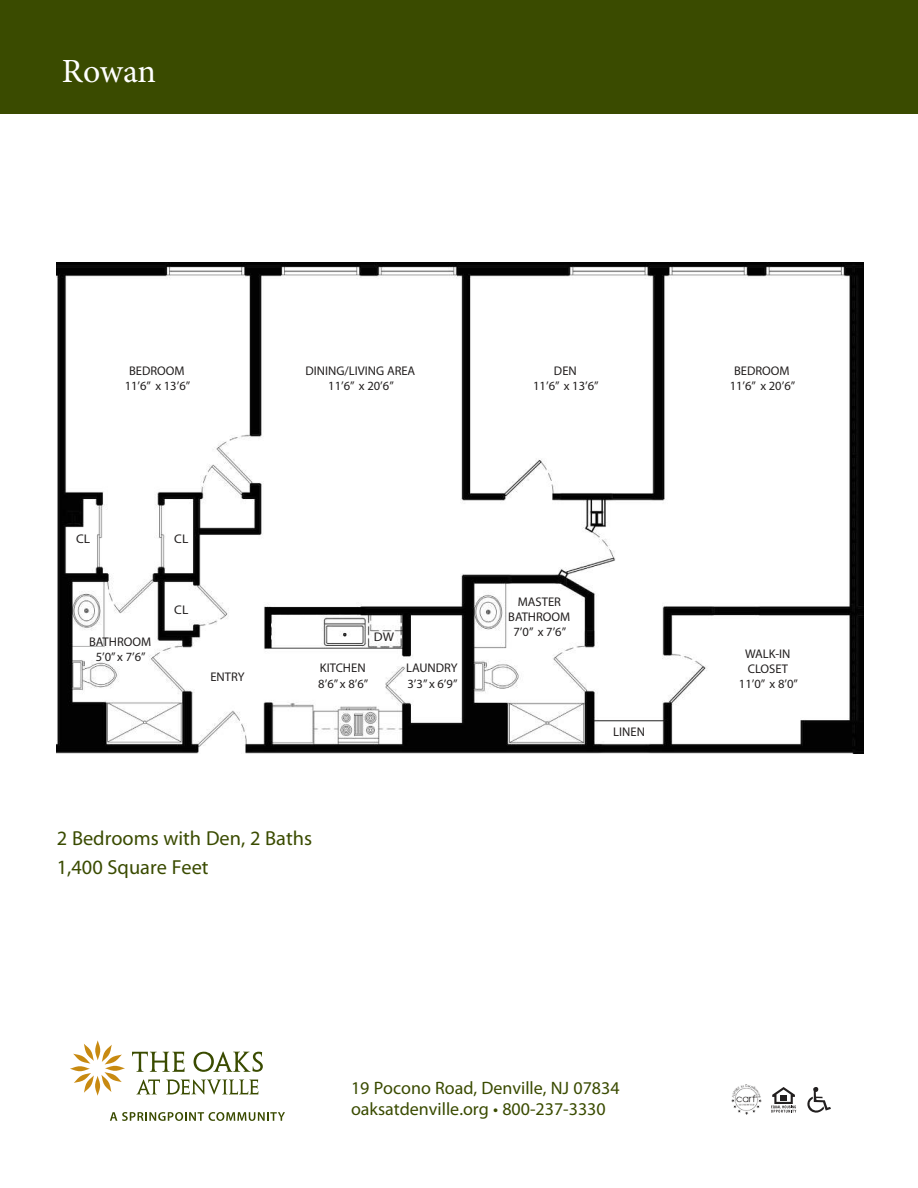
<style>
.page{position:relative;width:918px;height:1188px;background:#fff}
.page>*{position:absolute;margin:0;border:0;box-sizing:border-box;transform-origin:0 0}
.t1{font:33.9px "Minion Pro";letter-spacing:-.005em;color:#fff}
.t2{font:20.4px/29.5px "Myriad Pro";color:#3a4b00}
.t3{font:18px/21.8px "Myriad Pro";color:#3a4b00}
.t4{font:12.6px/15.1px "Myriad Pro";color:#221f1f;text-align:center}
.t5{font:12.6px "Myriad Pro";color:#221f1f;scale:1.06 1}
</style>
<div class="page">
<div style="left:0;top:0;width:918px;height:114px;background:#3a4b00"></div>
<svg style="left:95px;top:1040px;width:5px;height:20px"></svg>
<svg style="left:73px;top:1044px;width:21px;height:20px"></svg>
<svg style="left:70px;top:1066px;width:20px;height:6px"></svg>
<svg style="left:74px;top:1073px;width:20px;height:20px"></svg>
<svg style="left:95px;top:1076px;width:5px;height:20px"></svg>
<svg style="left:101px;top:1072px;width:21px;height:20px"></svg>
<svg style="left:105px;top:1066px;width:20px;height:5px"></svg>
<svg style="left:102px;top:1045px;width:20px;height:20px"></svg>
<svg style="left:110px;top:1112px;width:175px;height:9px"></svg>
<svg style="left:132px;top:1052px;width:53px;height:20px"></svg>
<svg style="left:194px;top:1052px;width:69px;height:20px"></svg>
<svg style="left:137px;top:1080px;width:23px;height:14px"></svg>
<svg style="left:166px;top:1079px;width:92px;height:15px"></svg>
<svg style="left:771px;top:1087px;width:25px;height:26px"></svg>
<svg style="left:807px;top:1087px;width:24px;height:26px"></svg>
<img style="left:732px;top:1085px;width:29px;height:29px">
<img style="left:57px;top:262px;width:806px;height:492px">
<h1 class="t1" style="left:62px;top:50px;width:96px">Rowan</h1>
<p class="t4" style="left:125px;top:363px;width:67px">BEDROOM<br>11’6” x 13’6”</p>
<p class="t4" style="left:306px;top:363px;width:111px">DINING/LIVING AREA<br>11’6” x 20’6”</p>
<p class="t4" style="left:533px;top:363px;width:67px">DEN<br>11’6” x 13’6”</p>
<p class="t5" style="left:76px;top:531px;width:15px">CL</p>
<p class="t5" style="left:174px;top:531px;width:15px">CL</p>
<p class="t4" style="left:89px;top:634px;width:64px">BATHROOM<br>5’0” x 7’6”</p>
<p class="t5" style="left:174px;top:603px;width:15px">CL</p>
<p class="t4" style="left:210px;top:670px;width:36px">ENTRY</p>
<p class="t5" style="left:374px;top:630px;width:21px">DW</p>
<p class="t4" style="left:318px;top:661px;width:51px;text-align:left">KITCHEN<br>8’6” x 8’6”</p>
<p class="t4" style="left:406px;top:661px;width:53px;text-align:left">LAUNDRY<br>3’3” x 6’9”</p>
<h2 class="t2" style="left:57px;top:825px;width:257px">2 Bedrooms with Den, 2 Baths<br>1,400 Square Feet</h2>
<p class="t4" style="left:508px;top:594px;width:64px">MASTER<br>BATHROOM<br>7’0” x 7’6”</p>
<p class="t4" style="left:613px;top:724px;width:33px">LINEN</p>
<h3 class="t3" style="left:351px;top:1078px;width:270px">19 Pocono Road, Denville, NJ 07834 oaksatdenville.org • 800-237-3330</h3>
<p class="t4" style="left:730px;top:363px;width:67px">BEDROOM<br>11’6” x 20’6”</p>
<p class="t4" style="left:739px;top:646px;width:61px">WALK-IN<br>CLOSET<br>11’0” x 8’0”</p>
</div>
